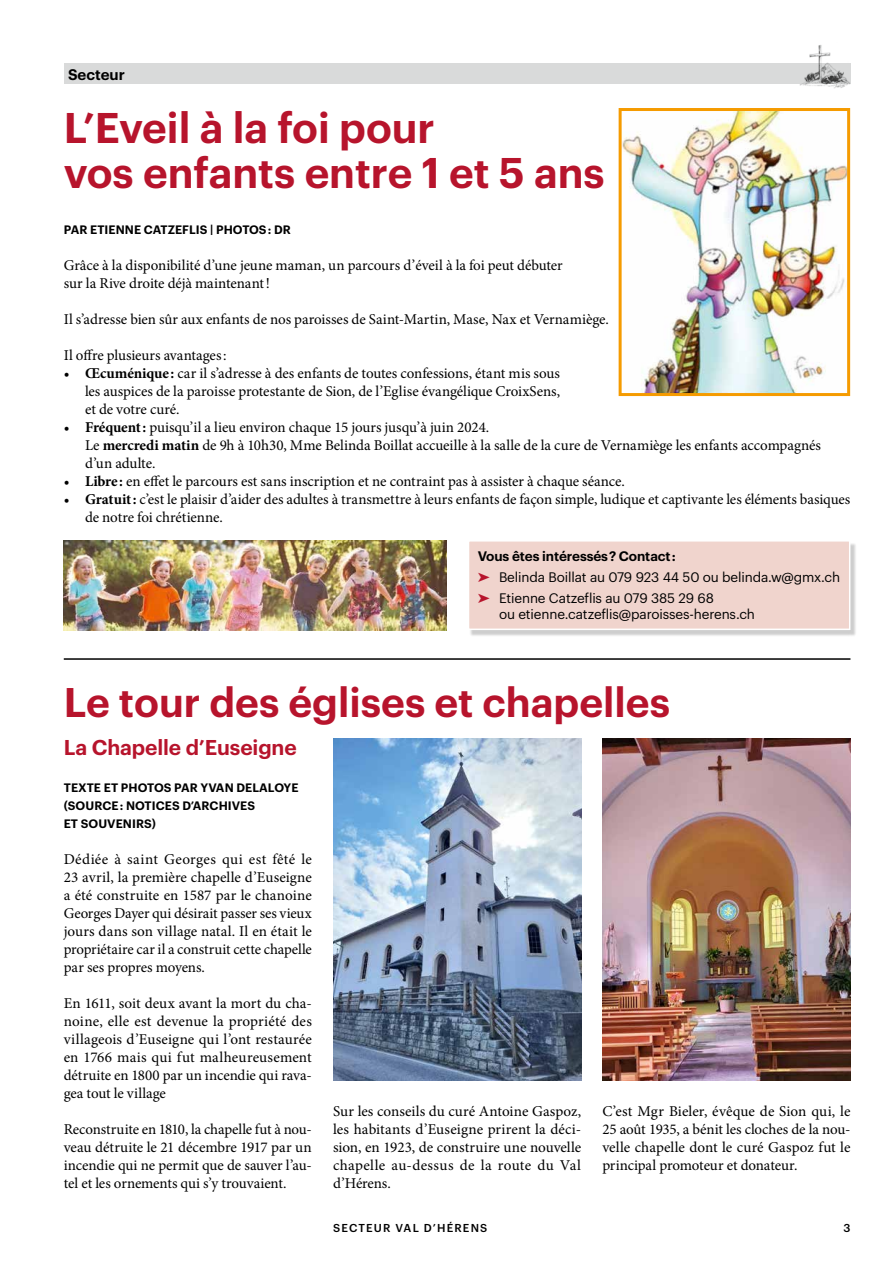
<style>
.page{position:relative;width:893px;height:1263px;background:#fff}
.page>*{position:absolute;margin:0;border:0;box-sizing:border-box;transform-origin:0 0}
.t1{font:600 42px/45px "Graphik";color:#b7142c}
.t2{font:600 40.5px "Graphik";color:#b7142c}
.t3{font:600 21px "Graphik";letter-spacing:-.005em;color:#b7142c}
.t4{font:15px/18px "Minion Pro";letter-spacing:-.005em;color:#000;text-align:justify}
.t5{font:600 15px "Graphik";color:#000}
.t6{font:13.5px/20.7px "Graphik";letter-spacing:-.01em;color:#000}
.t7{font:600 12px/18px "Graphik";letter-spacing:.005em;color:#000}
.t8{font:500 11.25px "Graphik";letter-spacing:.105em;color:#000}
.s1{font-weight:700}
.s2{font-weight:600}
.s3{color:#b7142c}
</style>
<div class="page">
<div style="left:64px;top:64px;width:786px;height:20px;background:#d9dada"></div>
<img style="left:796px;top:45px;width:55px;height:44px">
<div style="left:470px;top:542px;width:387px;height:95px;background:#000;opacity:.2"></div>
<div style="left:468px;top:541px;width:382px;height:88px;background:#f0d4cd"></div>
<div style="left:468px;top:540px;width:382px;height:90px;border:2px solid #fff"></div>
<hr style="left:64px;top:658px;width:786px;height:2px;background:#000">
<img style="left:333px;top:738px;width:248px;height:342px">
<img style="left:602px;top:738px;width:248px;height:342px">
<img style="left:64px;top:540px;width:382px;height:90px">
<img style="left:623px;top:112px;width:223px;height:280px">
<div style="left:619px;top:108px;width:231px;height:288px;border:3px solid #f59b00"></div>
<p class="t5" style="left:68px;top:63px;width:58px">Secteur</p>
<h1 class="t1" style="left:64px;top:101px;width:542px">L’Eveil à la foi pour<br>vos enfants entre 1 et 5 ans</h1>
<p class="t7" style="left:64px;top:220px;width:229px">PAR ETIENNE CATZEFLIS | PHOTOS : DR</p>
<p class="t4" style="left:64px;top:256px;width:500px">Grâce à la disponibilité d’une jeune maman, un parcours d’éveil à la foi peut débuter sur la Rive droite déjà maintenant!</p>
<p class="t4" style="left:64px;top:310px;width:547px">Il s’adresse bien sûr aux enfants de nos paroisses de Saint-Martin, Mase, Nax et Vernamiège.</p>
<p class="t4" style="left:64px;top:346px;width:164px">Il offre plusieurs avantages:</p>
<p class="t4" style="left:85px;top:364px;width:477px;text-indent:-21px">• <span class="s1">Œcuménique:</span> car il s’adresse à des enfants de toutes confessions, étant mis sous les auspices de la paroisse protestante de Sion, de l’Eglise évangélique CroixSens, et de votre curé.</p>
<p class="t4" style="left:85px;top:418px;width:738px;text-align:left;text-indent:-21px">• <span class="s1">Fréquent:</span> puisqu’il a lieu environ chaque 15 jours jusqu’à juin 2024.<br>Le <span class="s1">mercredi matin</span> de 9h à 10h30, Mme Belinda Boillat accueille à la salle de la cure de Vernamiège les enfants accompagnés d’un adulte.</p>
<p class="t4" style="left:64px;top:472px;width:563px">• <span class="s1">Libre:</span> en effet le parcours est sans inscription et ne contraint pas à assister à chaque séance.</p>
<p class="t4" style="left:85px;top:490px;width:767px;text-indent:-21px">• <span class="s1">Gratuit:</span> c’est le plaisir d’aider des adultes à transmettre à leurs enfants de façon simple, ludique et captivante les éléments basiques de notre foi chrétienne.</p>
<p class="t6" style="left:478px;top:545px;width:364px"><span class="s2">Vous êtes intéressés ? Contact :<br></span><span class="s3">➤</span> Belinda Boillat au 079 923 44 50 ou belinda.w@gmx.ch <span class="s3">➤</span> Etienne Catzeflis au 079 385 29 68</p>
<p class="t6" style="left:499px;top:603px;width:257px">ou etienne.catzeflis@paroisses-herens.ch</p>
<h2 class="t2" style="left:64px;top:672px;width:608px">Le tour des églises et chapelles</h2>
<h3 class="t3" style="left:64px;top:732px;width:234px">La Chapelle d’Euseigne</h3>
<p class="t7" style="left:64px;top:778px;width:236px">TEXTE ET PHOTOS PAR YVAN DELALOYE (SOURCE : NOTICES D’ARCHIVES<br>ET SOUVENIRS)</p>
<p class="t4" style="left:64px;top:850px;width:250px">Dédiée à saint Georges qui est fêté le 23 avril, la première chapelle d’Euseigne a été construite en 1587 par le chanoine Georges Dayer qui désirait passer ses vieux jours dans son village natal. Il en était le propriétaire car il a construit cette chapelle par ses propres moyens.</p>
<p class="t4" style="left:64px;top:994px;width:250px">En 1611, soit deux avant la mort du cha&shy;noine, elle est devenue la propriété des villageois d’Euseigne qui l’ont restaurée en 1766 mais qui fut malheureusement détruite en 1800 par un incendie qui rava&shy;gea tout le village</p>
<p class="t4" style="left:64px;top:1120px;width:250px">Reconstruite en 1810, la chapelle fut à nou&shy;veau détruite le 21 décembre 1917 par un incendie qui ne permit que de sauver l’au&shy;tel et les ornements qui s’y trouvaient.</p>
<p class="t4" style="left:333px;top:1102px;width:250px">Sur les conseils du curé Antoine Gaspoz, les habitants d’Euseigne prirent la déci&shy;sion, en 1923, de construire une nouvelle chapelle au-dessus de la route du Val d’Hérens.</p>
<p class="t4" style="left:602px;top:1102px;width:250px">C’est Mgr Bieler, évêque de Sion qui, le 25 août 1935, a bénit les cloches de la nou&shy;velle chapelle dont le curé Gaspoz fut le principal promoteur et donateur.</p>
<p class="t8" style="left:333px;top:1219px;width:156px">SECTEUR VAL D’HÉRENS</p>
<p class="t8" style="left:843px;top:1219px;width:9px">3</p>
</div>
